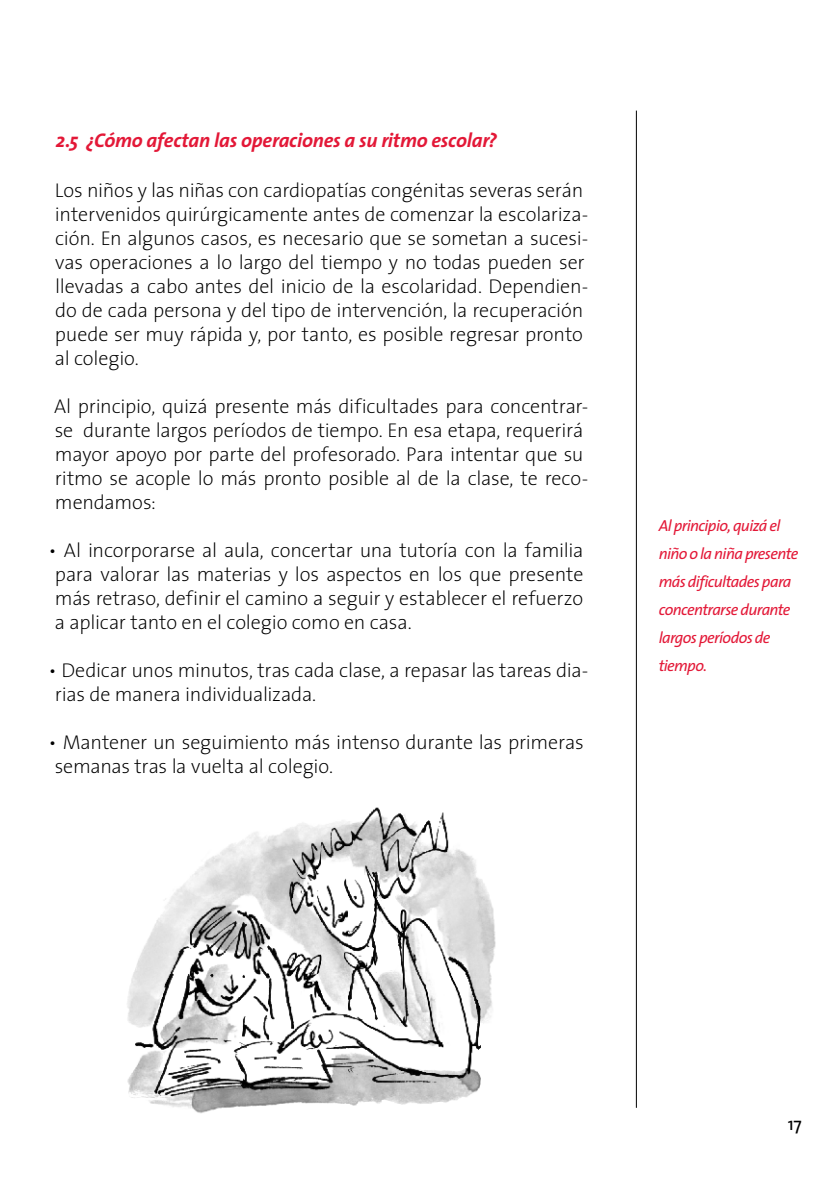
<style>
.page{position:relative;width:840px;height:1191px;background:#fff}
.page>*{position:absolute;margin:0;border:0;box-sizing:border-box;transform-origin:0 0}
.t1{font:200 20px/24px "The Sans 2";letter-spacing:-.01em;color:#000}
.t2{font:italic 700 20px "The Sans 7";letter-spacing:-.01em;color:#e31837}
.t3{font:18px "The Sans 5";color:#000}
.t4{font:italic 16px/28px "The Sans 5";letter-spacing:-.04em;color:#e31837}
</style>
<div class="page">
<hr style="left:635px;top:111px;width:1px;height:996px;background:#000">
<img style="left:127px;top:807px;width:369px;height:306px">
<p class="t2" style="left:56px;top:123px;width:442px">2.5 ¿Cómo afectan las operaciones a su ritmo escolar?</p>
<p class="t1" style="left:55px;top:177px;width:534px">Los niños y las niñas con cardiopatías congénitas severas serán intervenidos quirúrgicamente antes de comenzar la escolariza&shy;ción. En algunos casos, es necesario que se sometan a sucesi&shy;vas operaciones a lo largo del tiempo y no todas pueden ser llevadas a cabo antes del inicio de la escolaridad. Dependien&shy;do de cada persona y del tipo de intervención, la recuperación puede ser muy rápida y, por tanto, es posible regresar pronto al colegio.</p>
<p class="t1" style="left:54px;top:393px;width:535px">Al principio, quizá presente más dificultades para concentrar&shy;se durante largos períodos de tiempo. En esa etapa, requerirá mayor apoyo por parte del profesorado. Para intentar que su ritmo se acople lo más pronto posible al de la clase, te reco&shy;mendamos:</p>
<p class="t1" style="left:55px;top:537px;width:530px;text-align:justify;text-indent:-6px">• Al incorporarse al aula, concertar una tutoría con la familia para valorar las materias y los aspectos en los que presente más retraso, definir el camino a seguir y establecer el refuerzo a aplicar tanto en el colegio como en casa.</p>
<p class="t1" style="left:55px;top:657px;width:534px;text-indent:-7px">• Dedicar unos minutos, tras cada clase, a repasar las tareas dia&shy;rias de manera individualizada.</p>
<p class="t1" style="left:55px;top:729px;width:530px;text-indent:-6px">• Mantener un seguimiento más intenso durante las primeras semanas tras la vuelta al colegio.</p>
<p class="t4" style="left:658px;top:511px;width:141px">Al principio, quizá el niño o la niña presente más dificultades para concentrarse durante largos períodos de tiempo.</p>
<p class="t3" style="left:787px;top:1108px;width:15px">17</p>
</div>
